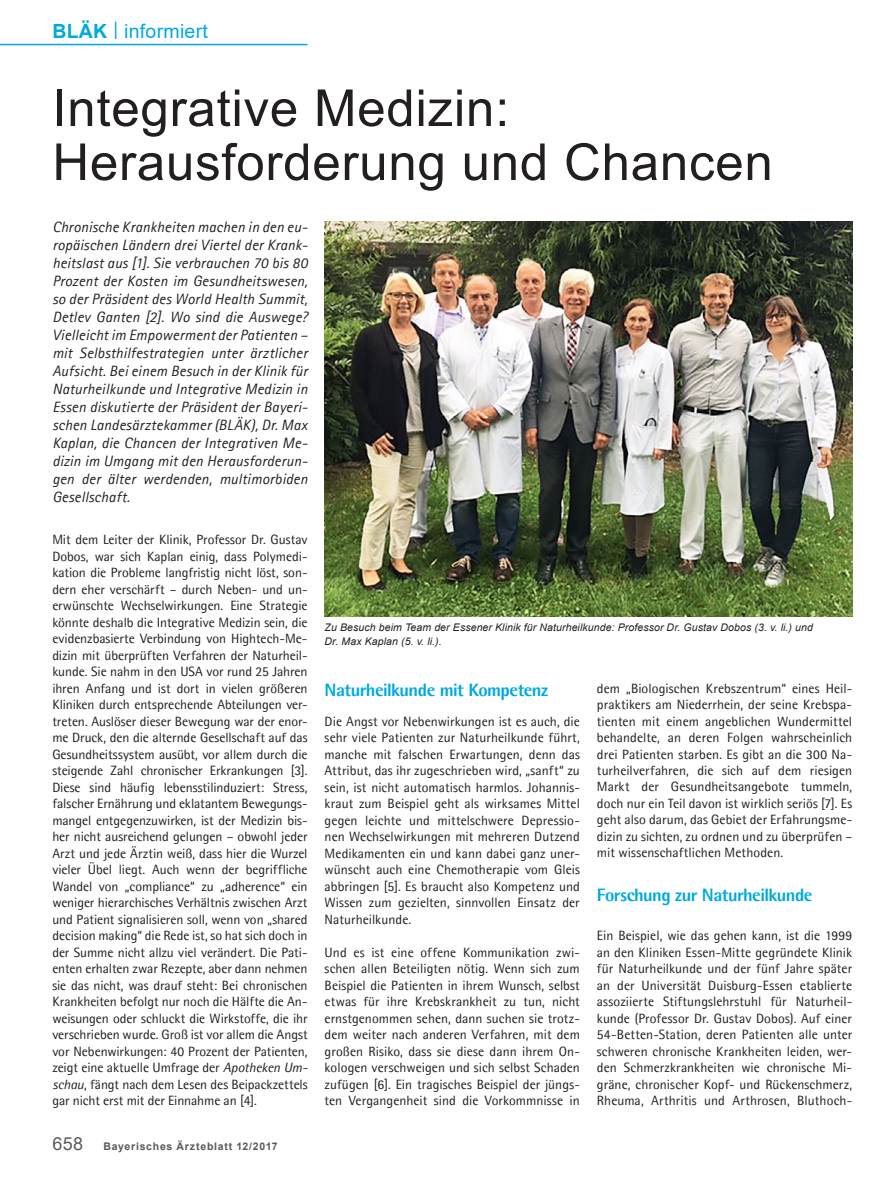
<style>
.page{position:relative;width:894px;height:1190px;background:#fff}
.page>*{position:absolute;margin:0;border:0;box-sizing:border-box;transform-origin:0 0}
.t1{font:51px/54px "Arial";letter-spacing:.015em;color:#231f20}
.t2{font:19.5px "Arial";letter-spacing:.015em;color:#00a9e0}
.t3{font:800 18px "Agfa Rotis Semisans";letter-spacing:-.03em;color:#00a9e0}
.t4{font:italic 15px/18px "Agfa Rotis Sans Serif";letter-spacing:.015em;color:#231f20;text-align:justify}
.t5{font:13.5px/16.5px "Agfa Rotis Semisans";color:#231f20;text-align:justify}
.t6{font:italic 10.5px/13.5px "Arial";letter-spacing:.01em;color:#231f20}
.t7{font:700 10.5px "Arial";letter-spacing:.07em;color:#58595b}
.s1{font-weight:700}
.s2{font-style:italic}
.s3{font-weight:400;font-size:18px}
</style>
<div class="page">
<hr style="left:0;top:44px;width:307px;height:1px;background:#00a9e0">
<img style="left:324px;top:222px;width:528px;height:395px">
<h2 class="t2" style="left:52px;top:20px;width:157px"><span class="s1">BLÄK</span> <sup>|</sup> informiert</h2>
<h1 class="t1" style="left:52px;top:81px;width:722px">Integrative Medizin:<br>Herausforderung und Chancen</h1>
<p class="t4" style="left:52px;top:218px;width:257px">Chronische Krankheiten machen in den eu&shy;ropäischen Ländern drei Viertel der Krank&shy;heitslast aus [1]. Sie verbrauchen 70 bis 80<br>Prozent der Kosten im Gesundheitswesen, so der Präsident des World Health Summit, Detlev Ganten [2]. Wo sind die Auswege?<br>Vielleicht im Empowerment der Patienten – mit Selbsthilfestrategien unter ärztlicher Aufsicht. Bei einem Besuch in der Klinik für Naturheilkunde und Integrative Medizin in Essen diskutierte der Präsident der Bayeri&shy;schen Landesärztekammer (BLÄK), Dr. Max Kaplan, die Chancen der Integrativen Me&shy;dizin im Umgang mit den Herausforderun&shy;gen der älter werdenden, multimorbiden Gesellschaft.</p>
<p class="t5" style="left:52px;top:531px;width:257px">Mit dem Leiter der Klinik, Professor Dr. Gustav Dobos, war sich Kaplan einig, dass Polymedi&shy;kation die Probleme langfristig nicht löst, son&shy;dern eher verschärft – durch Neben- und un&shy;erwünschte Wechselwirkungen. Eine Strategie könnte deshalb die Integrative Medizin sein, die evidenzbasierte Verbindung von Hightech-Me&shy;dizin mit überprüften Verfahren der Naturheil&shy;kunde. Sie nahm in den USA vor rund 25 Jahren ihren Anfang und ist dort in vielen größeren Kliniken durch entsprechende Abteilungen ver&shy;treten. Auslöser dieser Bewegung war der enor&shy;me Druck, den die alternde Gesellschaft auf das Gesundheitssystem ausübt, vor allem durch die steigende Zahl chronischer Erkrankungen [3].<br>Diese sind häufig lebensstilinduziert: Stress, falscher Ernährung und eklatantem Bewegungs&shy;mangel entgegenzuwirken, ist der Medizin bis&shy;her nicht ausreichend gelungen – obwohl jeder Arzt und jede Ärztin weiß, dass hier die Wurzel vieler Übel liegt. Auch wenn der begriffliche Wandel von „compliance“ zu „adherence“ ein weniger hierarchisches Verhältnis zwischen Arzt und Patient signalisieren soll, wenn von „shared decision making“ die Rede ist, so hat sich doch in der Summe nicht allzu viel verändert. Die Pati&shy;enten erhalten zwar Rezepte, aber dann nehmen sie das nicht, was drauf steht: Bei chronischen Krankheiten befolgt nur noch die Hälfte die An&shy;weisungen oder schluckt die Wirkstoffe, die ihr verschrieben wurde. Groß ist vor allem die Angst vor Nebenwirkungen: 40 Prozent der Patienten, zeigt eine aktuelle Umfrage der <span class="s2">Apotheken Um&shy;schau</span>, fängt nach dem Lesen des Beipackzettels gar nicht erst mit der Einnahme an [4].</p>
<p class="t7" style="left:52px;top:1140px;width:227px"><span class="s3">658</span> Bayerisches Ärzteblatt 12/2017</p>
<p class="t6" style="left:324px;top:621px;width:490px">Zu Besuch beim Team der Essener Klinik für Naturheilkunde: Professor Dr. Gustav Dobos (3. v. li.) und<br>Dr. Max Kaplan (5. v. li.).</p>
<h3 class="t3" style="left:324px;top:678px;width:225px">Naturheilkunde mit Kompetenz</h3>
<p class="t5" style="left:324px;top:713px;width:257px">Die Angst vor Nebenwirkungen ist es auch, die sehr viele Patienten zur Naturheilkunde führt, manche mit falschen Erwartungen, denn das Attribut, das ihr zugeschrieben wird, „sanft“ zu sein, ist nicht automatisch harmlos. Johannis&shy;kraut zum Beispiel geht als wirksames Mittel gegen leichte und mittelschwere Depressio&shy;nen Wechselwirkungen mit mehreren Dutzend Medikamenten ein und kann dabei ganz uner&shy;wünscht auch eine Chemotherapie vom Gleis abbringen [5]. Es braucht also Kompetenz und Wissen zum gezielten, sinnvollen Einsatz der Naturheilkunde.</p>
<p class="t5" style="left:324px;top:944px;width:257px">Und es ist eine offene Kommunikation zwi&shy;schen allen Beteiligten nötig. Wenn sich zum Beispiel die Patienten in ihrem Wunsch, selbst etwas für ihre Krebskrankheit zu tun, nicht ernstgenommen sehen, dann suchen sie trotz&shy;dem weiter nach anderen Verfahren, mit dem großen Risiko, dass sie diese dann ihrem On&shy;kologen verschweigen und sich selbst Schaden zufügen [6]. Ein tragisches Beispiel der jüngs&shy;ten Vergangenheit sind die Vorkommnisse in</p>
<p class="t5" style="left:597px;top:680px;width:257px">dem „Biologischen Krebszentrum“ eines Heil&shy;praktikers am Niederrhein, der seine Krebspa&shy;tienten mit einem angeblichen Wundermittel behandelte, an deren Folgen wahrscheinlich drei Patienten starben. Es gibt an die 300 Na&shy;turheilverfahren, die sich auf dem riesigen Markt der Gesundheitsangebote tummeln, doch nur ein Teil davon ist wirklich seriös [7]. Es geht also darum, das Gebiet der Erfahrungsme&shy;dizin zu sichten, zu ordnen und zu überprüfen – mit wissenschaftlichen Methoden.</p>
<h3 class="t3" style="left:597px;top:884px;width:217px">Forschung zur Naturheilkunde</h3>
<p class="t5" style="left:597px;top:927px;width:257px">Ein Beispiel, wie das gehen kann, ist die 1999 an den Kliniken Essen-Mitte gegründete Klinik für Naturheilkunde und der fünf Jahre später an der Universität Duisburg-Essen etablierte assoziierte Stiftungslehrstuhl für Naturheil&shy;kunde (Professor Dr. Gustav Dobos). Auf einer 54-Betten-Station, deren Patienten alle unter schweren chronische Krankheiten leiden, wer&shy;den Schmerzkrankheiten wie chronische Mi&shy;gräne, chronischer Kopf- und Rückenschmerz, Rheuma, Arthritis und Arthrosen, Bluthoch-</p>
</div>
